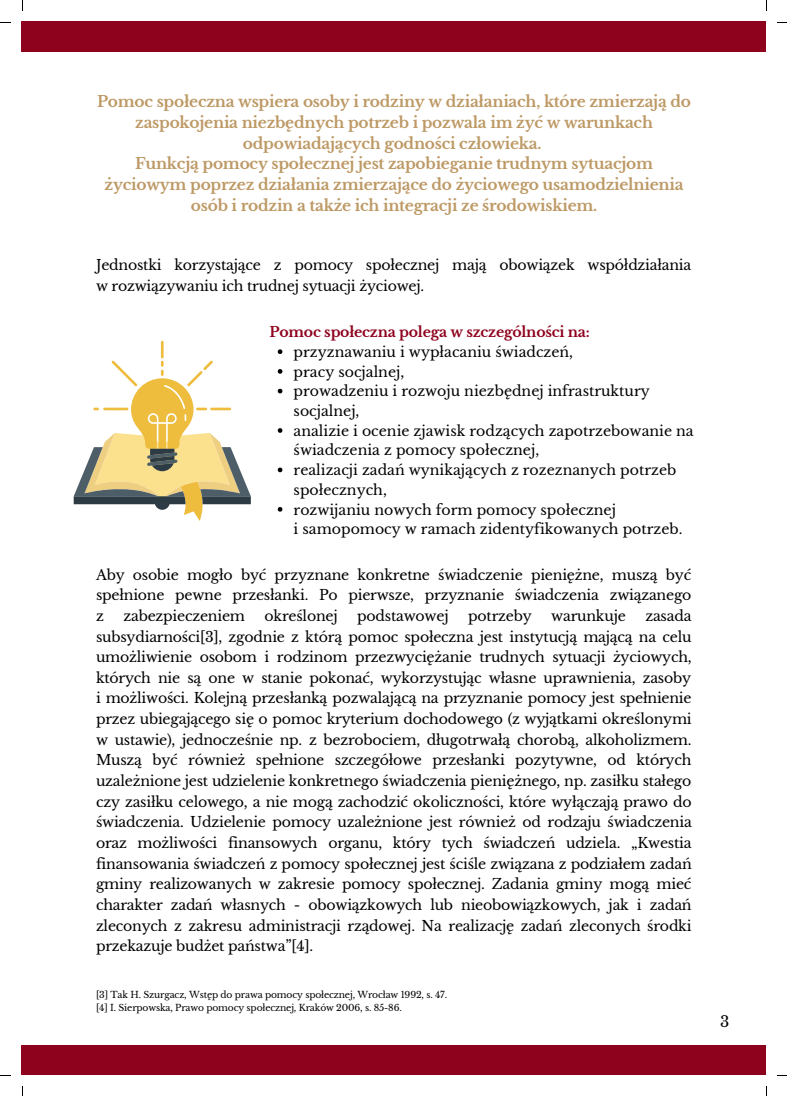
<style>
.page{position:relative;width:787px;height:1096px;background:#fff}
.page>*{position:absolute;margin:0;border:0;box-sizing:border-box;transform-origin:0 0}
.t1{font:700 15.38px/20.6px "Libre Baskerville";letter-spacing:-.015em;color:#bd9965;text-align:center}
.t2{font:15px "Libre Baskerville";color:#000}
.t3{font:14.12px/20.6px "Libre Baskerville";color:#000}
.t4{font:700 14.12px "Libre Baskerville";letter-spacing:-.015em;color:#8e021d}
.t5{font:9.12px/13.1px "Libre Baskerville";letter-spacing:-.015em;color:#000}
</style>
<div class="page">
<div style="left:22px;top:22px;width:744px;height:30px;background:#8e021d"></div>
<div style="left:22px;top:1045px;width:744px;height:29px;background:#8e021d"></div>
<svg style="left:74px;top:341px;width:177px;height:180px"></svg>
<svg style="left:278px;top:349px;width:4px;height:5px"></svg>
<svg style="left:278px;top:369px;width:4px;height:5px"></svg>
<svg style="left:278px;top:389px;width:4px;height:4px"></svg>
<svg style="left:278px;top:428px;width:4px;height:5px"></svg>
<svg style="left:278px;top:467px;width:4px;height:5px"></svg>
<svg style="left:278px;top:507px;width:4px;height:4px"></svg>
<p class="t1" style="left:97px;top:92px;width:595px">Pomoc społeczna wspiera osoby i rodziny w działaniach, które zmierzają do zaspokojenia niezbędnych potrzeb i pozwala im żyć w warunkach odpowiadających godności człowieka.<br>Funkcją pomocy społecznej jest zapobieganie trudnym sytuacjom życiowym poprzez działania zmierzające do życiowego usamodzielnienia osób i rodzin a także ich integracji ze środowiskiem.</p>
<p class="t3" style="left:96px;top:254px;width:597px">Jednostki korzystające z pomocy społecznej mają obowiązek współdziałania w rozwiązywaniu ich trudnej sytuacji życiowej.</p>
<p class="t4" style="left:270px;top:323px;width:322px">Pomoc społeczna polega w szczególności na:</p>
<p class="t3" style="left:294px;top:342px;width:402px;line-height:19.8px">przyznawaniu i wypłacaniu świadczeń,<br>pracy socjalnej,<br>prowadzeniu i rozwoju niezbędnej infrastruktury socjalnej,<br>analizie i ocenie zjawisk rodzących zapotrzebowanie na świadczenia z pomocy społecznej,<br>realizacji zadań wynikających z rozeznanych potrzeb społecznych,<br>rozwijaniu nowych form pomocy społecznej<br>i samopomocy w ramach zidentyfikowanych potrzeb.</p>
<p class="t3" style="left:96px;top:564px;width:597px;text-align:justify">Aby osobie mogło być przyznane konkretne świadczenie pieniężne, muszą być spełnione pewne przesłanki. Po pierwsze, przyznanie świadczenia związanego z</p>
<p class="t3" style="left:96px;top:605px;width:597px;text-align:justify;text-indent:549px">zasada subsydiarności[3], zgodnie z którą pomoc społeczna jest instytucją mającą na celu umożliwienie osobom i rodzinom przezwyciężanie trudnych sytuacji życiowych, których nie są one w stanie pokonać, wykorzystując własne uprawnienia, zasoby i możliwości. Kolejną przesłanką pozwalającą na przyznanie pomocy jest spełnienie przez ubiegającego się o pomoc kryterium dochodowego (z wyjątkami określonymi w ustawie), jednocześnie np. z bezrobociem, długotrwałą chorobą, alkoholizmem.<br>Muszą być również spełnione szczegółowe przesłanki pozytywne, od których uzależnione jest udzielenie konkretnego świadczenia pieniężnego, np. zasiłku stałego czy zasiłku celowego, a nie mogą zachodzić okoliczności, które wyłączają prawo do świadczenia. Udzielenie pomocy uzależnione jest również od rodzaju świadczenia oraz możliwości finansowych organu, który tych świadczeń udziela. „Kwestia finansowania świadczeń z pomocy społecznej jest ściśle związana z podziałem zadań gminy realizowanych w zakresie pomocy społecznej. Zadania gminy mogą mieć charakter zadań własnych - obowiązkowych lub nieobowiązkowych, jak i zadań zleconych z zakresu administracji rządowej. Na realizację zadań zleconych środki przekazuje budżet państwa”[4].</p>
<p class="t5" style="left:96px;top:988px;width:353px">[3] Tak H. Szurgacz, Wstęp do prawa pomocy społecznej, Wrocław 1992, s. 47. [4] I. Sierpowska, Prawo pomocy społecznej, Kraków 2006, s. 85-86.</p>
<p class="t3" style="left:123px;top:605px;width:123px">zabezpieczeniem</p>
<p class="t3" style="left:265px;top:605px;width:75px">określonej</p>
<p class="t3" style="left:357px;top:605px;width:93px">podstawowej</p>
<p class="t3" style="left:468px;top:605px;width:65px">potrzeby</p>
<p class="t3" style="left:551px;top:605px;width:76px">warunkuje</p>
<p class="t2" style="left:720px;top:1012px;width:11px">3</p>
</div>
